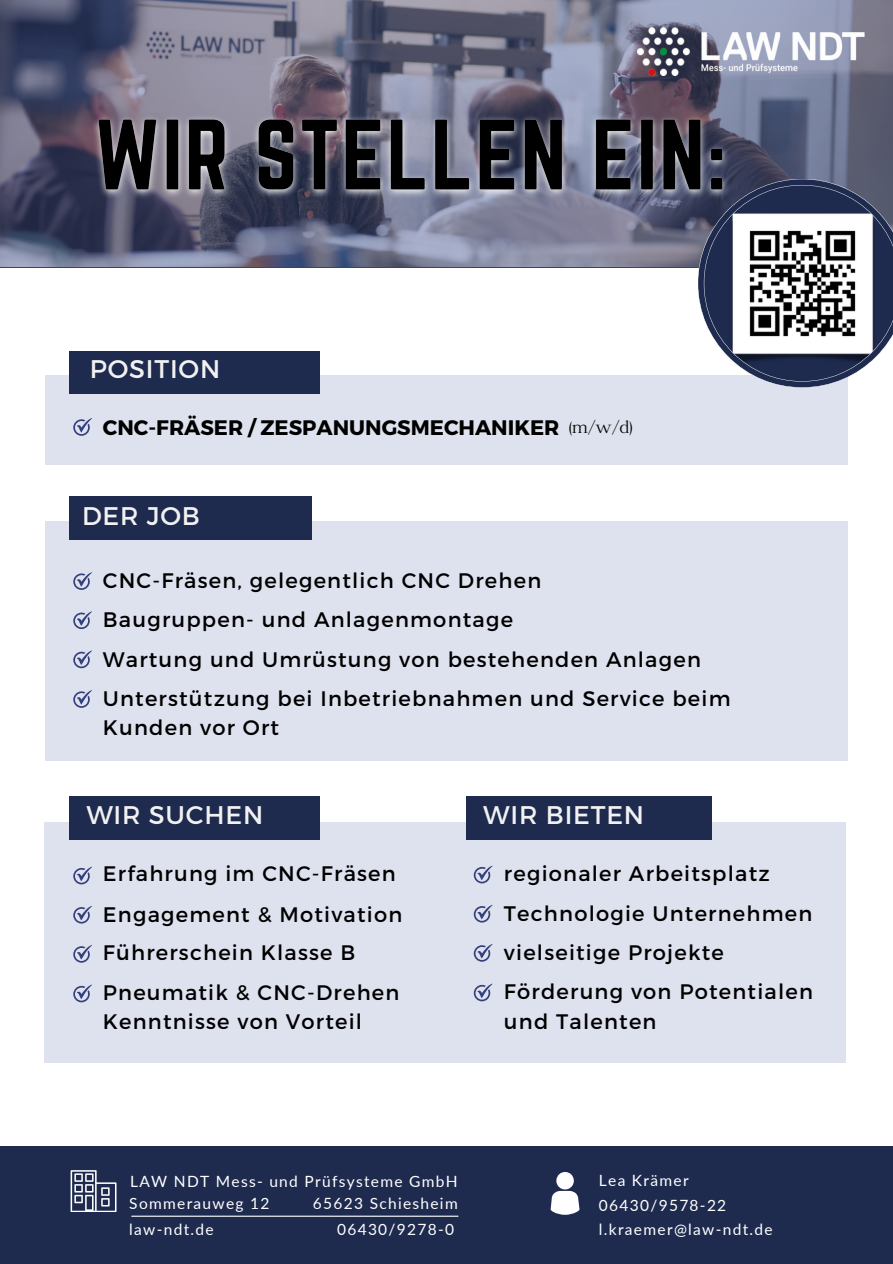
<style>
.page{position:relative;width:893px;height:1264px;background:#fff}
.page>*{position:absolute;margin:0;border:0;box-sizing:border-box;transform-origin:0 0}
.t1{font:25.5px "Montserrat";letter-spacing:.035em;color:#f1f1f1}
.t2{font:21px/39.3px "Montserrat";letter-spacing:.06em;color:#000}
.t3{font:700 21px "Montserrat";color:#000}
.t4{font:15.45px/24.6px "Lato";letter-spacing:.085em;color:#fff}
.s1{font-family:"Catchy Mager";font-weight:400;font-size:18px}
</style>
<div class="page">
<div style="left:45px;top:375px;width:802px;height:90px;background:#dee2ee"></div>
<div style="left:69px;top:351px;width:251px;height:43px;background:#1e2b4f"></div>
<svg style="left:73px;top:418px;width:19px;height:18px"></svg>
<div style="left:45px;top:521px;width:802px;height:239px;background:#dee2ee"></div>
<div style="left:69px;top:496px;width:243px;height:44px;background:#1e2b4f"></div>
<svg style="left:73px;top:572px;width:19px;height:18px"></svg>
<svg style="left:73px;top:611px;width:19px;height:18px"></svg>
<svg style="left:73px;top:650px;width:19px;height:18px"></svg>
<svg style="left:73px;top:690px;width:19px;height:18px"></svg>
<div style="left:45px;top:821px;width:800px;height:241px;background:#dee2ee"></div>
<div style="left:69px;top:796px;width:251px;height:43px;background:#1e2b4f"></div>
<img style="left:0;top:0;width:892px;height:267px">
<img style="left:88px;top:103px;width:645px;height:104px">
<div style="left:466px;top:796px;width:246px;height:43px;background:#1e2b4f"></div>
<svg style="left:73px;top:866px;width:19px;height:18px"></svg>
<svg style="left:73px;top:905px;width:19px;height:18px"></svg>
<svg style="left:73px;top:945px;width:19px;height:17px"></svg>
<svg style="left:73px;top:984px;width:19px;height:18px"></svg>
<svg style="left:473px;top:866px;width:19px;height:17px"></svg>
<svg style="left:473px;top:905px;width:19px;height:17px"></svg>
<svg style="left:473px;top:944px;width:19px;height:17px"></svg>
<svg style="left:473px;top:983px;width:19px;height:18px"></svg>
<div style="left:0;top:1145px;width:892px;height:118px;background:#1e2b4f"></div>
<img style="left:637px;top:28px;width:227px;height:47px">
<svg style="left:550px;top:1172px;width:29px;height:42px"></svg>
<svg style="left:71px;top:1170px;width:45px;height:41px"></svg>
<svg style="left:697px;top:179px;width:195px;height:209px"></svg>
<hr style="left:131px;top:1215px;width:327px;height:1px;background:#fff">
<p class="t1" style="left:90px;top:353px;width:132px">POSITION</p>
<p class="t3" style="left:103px;top:415px;width:531px">CNC-FRÄSER / ZESPANUNGSMECHANIKER <span class="s1">(m/w/d)</span></p>
<p class="t1" style="left:82px;top:500px;width:119px">DER JOB</p>
<p class="t2" style="left:103px;top:560px;width:440px">CNC-Fräsen, gelegentlich CNC Drehen</p>
<p class="t2" style="left:103px;top:600px;width:411px">Baugruppen- und Anlagenmontage</p>
<p class="t2" style="left:103px;top:639px;width:629px">Wartung und Umrüstung von bestehenden Anlagen<br>Unterstützung bei Inbetriebnahmen und Service beim</p>
<p class="t2" style="left:103px;top:708px;width:178px">Kunden vor Ort</p>
<p class="t1" style="left:86px;top:799px;width:178px">WIR SUCHEN</p>
<p class="t1" style="left:483px;top:799px;width:162px">WIR BIETEN</p>
<p class="t2" style="left:103px;top:854px;width:294px">Erfahrung im CNC-Fräsen</p>
<p class="t2" style="left:103px;top:894px;width:301px">Engagement &amp; Motivation</p>
<p class="t2" style="left:103px;top:933px;width:298px">Führerschein Klasse B<br>Pneumatik &amp; CNC-Drehen</p>
<p class="t2" style="left:103px;top:1001px;width:261px">Kenntnisse von Vorteil</p>
<p class="t2" style="left:504px;top:854px;width:267px">regionaler Arbeitsplatz</p>
<p class="t2" style="left:504px;top:893px;width:310px">Technologie Unternehmen vielseitige Projekte<br>Förderung von Potentialen</p>
<p class="t2" style="left:504px;top:1001px;width:154px">und Talenten</p>
<p class="t4" style="left:130px;top:1168px;width:329px">LAW NDT Mess- und Prüfsysteme GmbH</p>
<p class="t4" style="left:599px;top:1167px;width:175px">Lea Krämer<br>06430/9578-22 l.kraemer@law-ndt.de</p>
<p class="t4" style="left:129px;top:1189px;width:142px">Sommerauweg 12</p>
<p class="t4" style="left:313px;top:1189px;width:146px">65623 Schiesheim</p>
<p class="t4" style="left:129px;top:1216px;width:86px">law-ndt.de</p>
<p class="t4" style="left:337px;top:1216px;width:118px">06430/9278-0</p>
</div>
